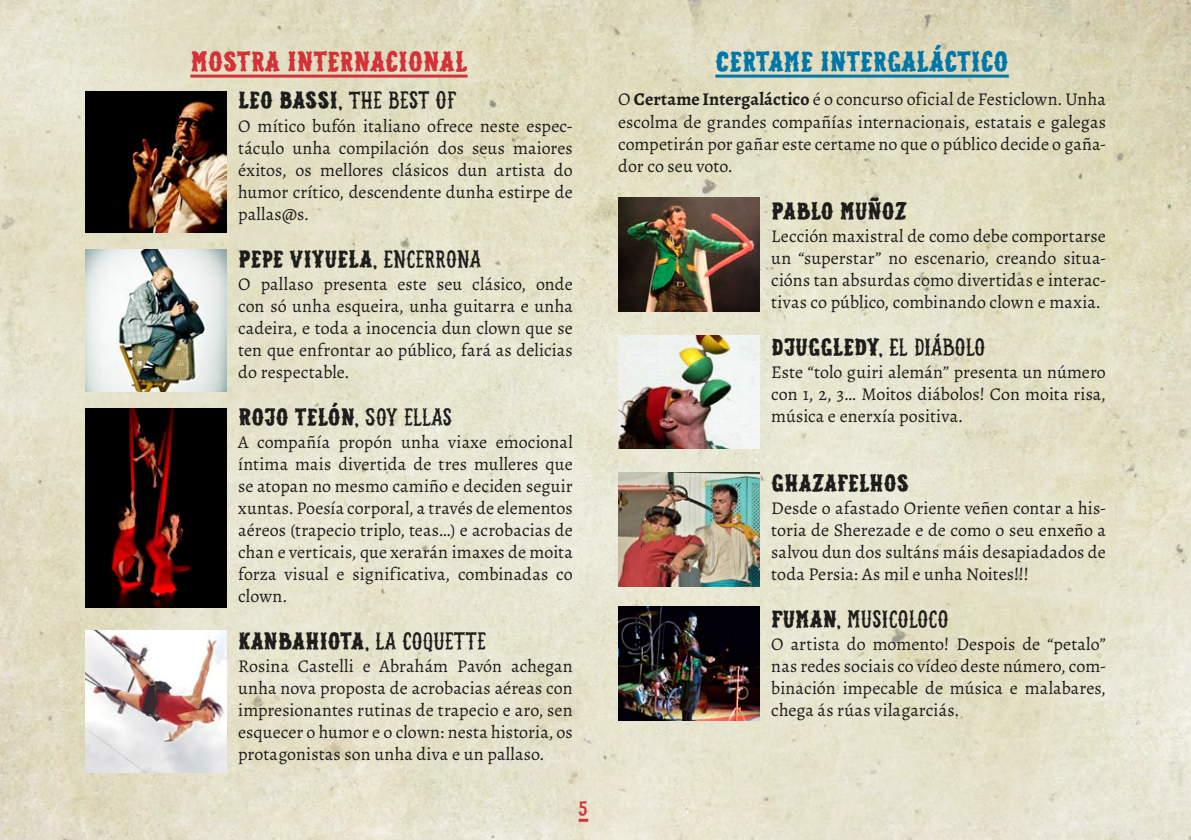
<style>
.page{position:relative;width:1191px;height:840px;background:#fff}
.page>*{position:absolute;margin:0;border:0;box-sizing:border-box;transform-origin:0 0}
.t1{font:700 28px "Mrs Summer";letter-spacing:-.005em;color:#0076a9}
.t2{font:700 28px "Mrs Summer";letter-spacing:-.005em;color:#d43238}
.t3{font:24px "Mrs Summer";letter-spacing:-.005em;color:#1d1d1b}
.t4{font:700 24px "Mrs Summer";letter-spacing:-.005em;color:#1d1d1b}
.t5{font:20px "Mrs Summer";color:#d43238}
.t6{font:18px/22px "Alegreya";letter-spacing:.005em;color:#1d1d1b;text-align:justify}
.s1{font-weight:700}
.s2{font-weight:400}
</style>
<div class="page">
<img style="left:0;top:0;width:1191px;height:839px">
<svg style="left:578px;top:818px;width:10px;height:3px"></svg>
<hr style="left:190px;top:75px;width:277px;height:3px;background:#d43238">
<hr style="left:715px;top:75px;width:293px;height:3px;background:#0076a9">
<img style="left:85px;top:91px;width:142px;height:142px">
<img style="left:618px;top:198px;width:142px;height:113px">
<img style="left:85px;top:249px;width:142px;height:142px">
<img style="left:618px;top:335px;width:142px;height:113px">
<img style="left:618px;top:472px;width:142px;height:113px">
<img style="left:618px;top:606px;width:142px;height:113px">
<img style="left:85px;top:408px;width:142px;height:198px">
<img style="left:85px;top:630px;width:142px;height:142px">
<h1 class="t2" style="left:190px;top:44px;width:279px">MOSTRA INTERNACIONAL</h1>
<h2 class="t3" style="left:238px;top:86px;width:220px"><span class="s1">LEO BASSI</span>, THE BEST OF</h2>
<p class="t6" style="left:238px;top:114px;width:336px">O mítico bufón italiano ofrece neste espec&shy;táculo unha compilación dos seus maiores éxitos, os mellores clásicos dun artista do humor crítico, descendente dunha estirpe de pallas@s.</p>
<h2 class="t4" style="left:238px;top:243px;width:244px">PEPE VIYUELA<span class="s2">, ENCERRONA</span></h2>
<p class="t6" style="left:238px;top:272px;width:336px">O pallaso presenta este seu clásico, onde con só unha esqueira, unha guitarra e unha cadeira, e toda a inocencia dun clown que se ten que enfrontar ao público, fará as delicias do respectable.</p>
<h2 class="t4" style="left:238px;top:401px;width:216px">ROJO TELÓN<span class="s2">, SOY ELLAS</span></h2>
<p class="t6" style="left:238px;top:430px;width:336px">A compañía propón unha viaxe emocional íntima mais divertida de tres mulleres que se atopan no mesmo camiño e deciden seguir xuntas. Poesía corporal, a través de elementos aéreos (trapecio triplo, teas…) e acrobacias de chan e verticais, que xerarán imaxes de moita forza visual e significativa, combinadas co clown.</p>
<h2 class="t3" style="left:238px;top:626px;width:249px"><span class="s1">KANBAHIOTA</span>, LA COQUETTE</h2>
<p class="t6" style="left:238px;top:654px;width:336px">Rosina Castelli e Abrahám Pavón achegan unha nova proposta de acrobacias aéreas con impresionantes rutinas de trapecio e aro, sen esquecer o humor e o clown: nesta historia, os protagonistas son unha diva e un pallaso.</p>
<p class="t5" style="left:578px;top:796px;width:11px">5</p>
<h1 class="t1" style="left:715px;top:44px;width:295px">CERTAME INTERGALÁCTICO</h1>
<p class="t6" style="left:618px;top:88px;width:489px">O <span class="s1">Certame Intergaláctico</span> é o concurso oficial de Festiclown. Unha escolma de grandes compañías internacionais, estatais e galegas competirán por gañar este certame no que o público decide o gaña&shy;dor co seu voto.</p>
<h2 class="t4" style="left:771px;top:195px;width:137px">PABLO MUÑOZ</h2>
<p class="t6" style="left:771px;top:224px;width:336px">Lección maxistral de como debe comportarse un “superstar” no escenario, creando situa&shy;cións tan absurdas como divertidas e interac&shy;tivas co público, combinando clown e maxia.</p>
<h2 class="t3" style="left:771px;top:332px;width:215px"><span class="s1">DJUGGLEDY</span>, EL DIÁBOLO</h2>
<p class="t6" style="left:771px;top:360px;width:336px">Este “tolo guiri alemán” presenta un número con 1, 2, 3… Moitos diábolos! Con moita risa, música e enerxía positiva.</p>
<h2 class="t4" style="left:771px;top:467px;width:139px">GHAZAFELHOS</h2>
<p class="t6" style="left:771px;top:496px;width:336px">Desde o afastado Oriente veñen contar a his&shy;toria de Sherezade e de como o seu enxeño a salvou dun dos sultáns máis desapiadados de toda Persia: As mil e unha Noites!!!</p>
<h2 class="t3" style="left:771px;top:604px;width:179px"><span class="s1">FUMAN</span>, MUSICOLOCO</h2>
<p class="t6" style="left:771px;top:632px;width:336px">O artista do momento! Despois de “petalo” nas redes sociais co vídeo deste número, com&shy;binación impecable de música e malabares, chega ás rúas vilagarciás.</p>
</div>
